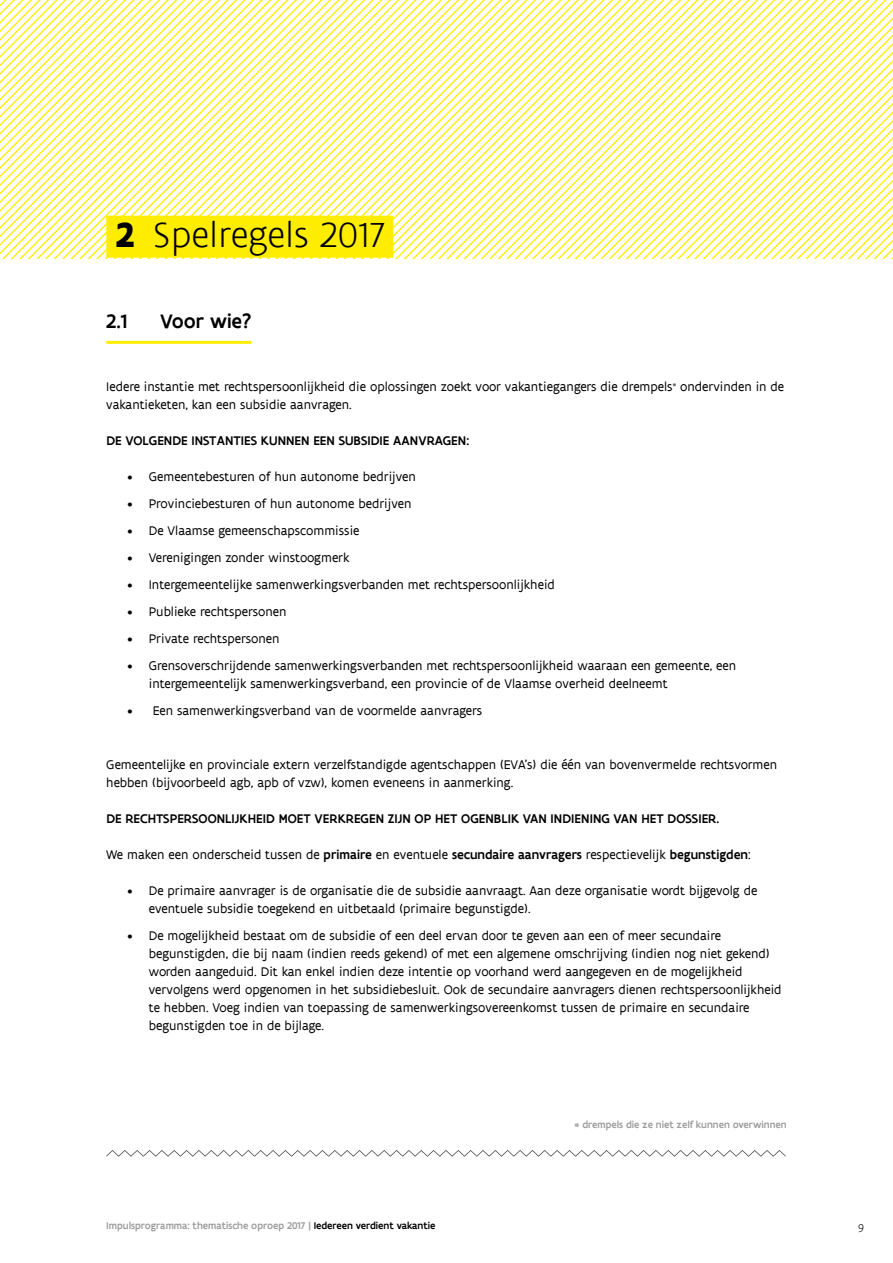
<style>
.page{position:relative;width:893px;height:1263px;background:#fff}
.page>*{position:absolute;margin:0;border:0;box-sizing:border-box;transform-origin:0 0}
.Titel1{font:300 37.5px "Flanders Art Sans";color:#000}
.Titel2{font:500 21px "Flanders Art Sans";color:#000}
.Body-opsomming-lette{font:13.5px/18px "Flanders Art Sans";color:#000}
.Body{font:13.5px/18px "Flanders Art Sans";color:#000}
.Body-2{font:500 13.5px "Flanders Art Sans";letter-spacing:.005em;color:#000}
.t1{font:300 12px "Flanders Art Sans";color:#000}
.t2{font:500 10.5px "Flanders Art Sans";color:#9d9d9c}
.s1{font-weight:700}
.s2{font-weight:500}
.s3{color:#000}
</style>
<div class="page">
<svg style="left:0;top:0;width:893px;height:259px"></svg>
<div style="left:106px;top:216px;width:287px;height:42px;background:#ffed00"></div>
<hr style="left:106px;top:341px;width:146px;height:3px;background:#ffed00">
<svg style="left:106px;top:1150px;width:680px;height:7px"></svg>
<h1 class="Titel1" style="left:115px;top:213px;width:272px"><span class="s1">2</span> Spelregels 2017</h1>
<h2 class="Titel2" style="left:106px;top:308px;width:23px">2.1</h2>
<h2 class="Titel2" style="left:160px;top:308px;width:93px">Voor wie?</h2>
<p class="Body" style="left:106px;top:378px;width:679px">Iedere instantie met rechtspersoonlijkheid die oplossingen zoekt voor vakantiegangers die drempels<sup>*</sup> ondervinden in de vakantieketen, kan een subsidie aanvragen.</p>
<p class="Body-2" style="left:106px;top:432px;width:364px">DE VOLGENDE INSTANTIES KUNNEN EEN SUBSIDIE AANVRAGEN:</p>
<p class="Body-opsomming-lette" style="left:128px;top:468px;width:290px">• Gemeentebesturen of hun autonome bedrijven</p>
<p class="Body-opsomming-lette" style="left:128px;top:495px;width:285px">• Provinciebesturen of hun autonome bedrijven</p>
<p class="Body-opsomming-lette" style="left:128px;top:522px;width:233px">• De Vlaamse gemeenschapscommissie</p>
<p class="Body-opsomming-lette" style="left:128px;top:549px;width:224px">• Verenigingen zonder winstoogmerk</p>
<p class="Body-opsomming-lette" style="left:128px;top:576px;width:429px">• Intergemeentelijke samenwerkingsverbanden met rechtspersoonlijkheid</p>
<p class="Body-opsomming-lette" style="left:128px;top:603px;width:161px">• Publieke rechtspersonen</p>
<p class="Body-opsomming-lette" style="left:128px;top:630px;width:153px">• Private rechtspersonen</p>
<p class="Body-opsomming-lette" style="left:149px;top:657px;width:589px;text-indent:-21px">• Grensoverschrijdende samenwerkingsverbanden met rechtspersoonlijkheid waaraan een gemeente, een intergemeentelijk samenwerkingsverband, een provincie of de Vlaamse overheid deelneemt</p>
<p class="Body-opsomming-lette" style="left:128px;top:702px;width:356px">• Een samenwerkingsverband van de voormelde aanvragers</p>
<p class="Body" style="left:106px;top:756px;width:672px">Gemeentelijke en provinciale extern verzelfstandigde agentschappen (EVA’s) die één van bovenvermelde rechtsvormen hebben (bijvoorbeeld agb, apb of vzw), komen eveneens in aanmerking.</p>
<p class="Body-2" style="left:106px;top:810px;width:614px">DE RECHTSPERSOONLIJKHEID MOET VERKREGEN ZIJN OP HET OGENBLIK VAN INDIENING VAN HET DOSSIER.</p>
<p class="Body" style="left:106px;top:846px;width:646px">We maken een onderscheid tussen de <span class="s2">primaire</span> en eventuele <span class="s2">secundaire aanvragers</span> respectievelijk <span class="s2">begunstigden</span>:</p>
<p class="Body-opsomming-lette" style="left:149px;top:882px;width:610px;text-indent:-21px">• De primaire aanvrager is de organisatie die de subsidie aanvraagt. Aan deze organisatie wordt bijgevolg de eventuele subsidie toegekend en uitbetaald (primaire begunstigde).</p>
<p class="Body-opsomming-lette" style="left:149px;top:927px;width:634px;text-indent:-21px">• De mogelijkheid bestaat om de subsidie of een deel ervan door te geven aan een of meer secundaire begunstigden, die bij naam (indien reeds gekend) of met een algemene omschrijving (indien nog niet gekend) worden aangeduid. Dit kan enkel indien deze intentie op voorhand werd aangegeven en de mogelijkheid vervolgens werd opgenomen in het subsidiebesluit. Ook de secundaire aanvragers dienen rechtspersoonlijkheid te hebben. Voeg indien van toepassing de samenwerkingsovereenkomst tussen de primaire en secundaire begunstigden toe in de bijlage.</p>
<p class="t2" style="left:106px;top:1219px;width:331px">Impulsprogramma: thematische oproep 2017 | <span class="s3">Iedereen verdient vakantie</span></p>
<p class="t2" style="left:575px;top:1118px;width:214px">* drempels die ze niet zelf kunnen overwinnen</p>
<p class="t1" style="left:858px;top:1221px;width:7px">9</p>
</div>
